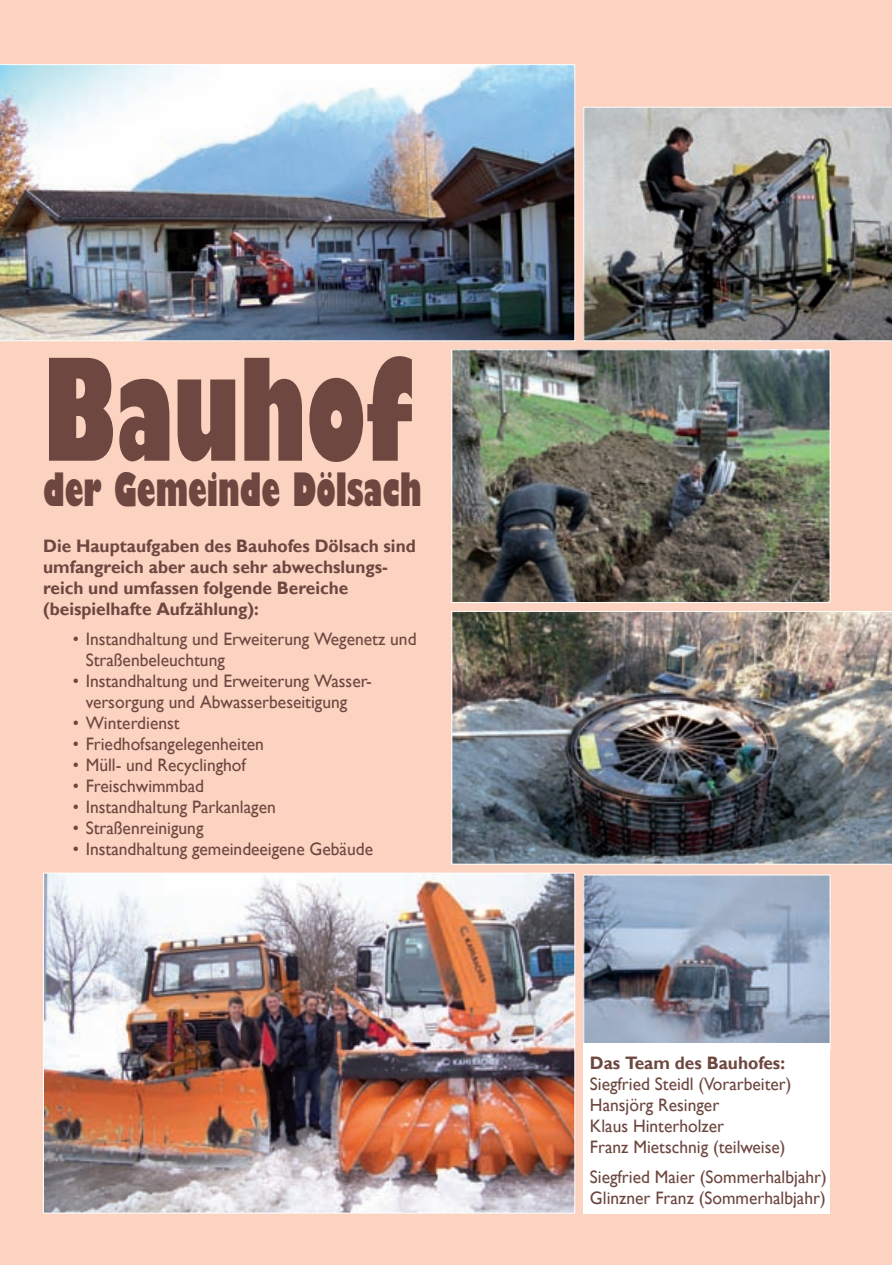
<style>
.page{position:relative;width:892px;height:1265px;background:#fff}
.page>*{position:absolute;margin:0;border:0;box-sizing:border-box;transform-origin:0 0}
.t1{font:800 condensed 138px "Gill Sans Std";color:#6d4740;scale:.88 1}
.t2{font:800 condensed 45px "Gill Sans Std";color:#6d4740;scale:.88 1}
.t3{font:18px/21px "Gill Sans";color:#6d4740}
.t4{font:700 18px/21px "Gill Sans";color:#6d4740;scale:.96 1}
</style>
<div class="page">
<div style="left:0;top:0;width:891px;height:1264px;background:#fcd2c0"></div>
<img style="left:585px;top:876px;width:243px;height:166px">
<div style="left:583px;top:874px;width:247px;height:176px;border:1px solid #fff"></div>
<img style="left:45px;top:874px;width:528px;height:336px">
<img style="left:583px;top:107px;width:308px;height:234px">
<img style="left:0;top:64px;width:575px;height:277px">
<img style="left:453px;top:351px;width:375px;height:249px">
<div style="left:451px;top:349px;width:379px;height:253px;border:1px solid #fff"></div>
<img style="left:451px;top:611px;width:440px;height:253px">
<div style="left:583px;top:1042px;width:247px;height:170px;background:#fff"></div>
<h1 class="t1" style="left:43px;top:358px;width:422px">Bauhof</h1>
<h2 class="t2" style="left:43px;top:472px;width:432px">der Gemeinde Dölsach</h2>
<p class="t4" style="left:43px;top:535px;width:389px">Die Hauptaufgaben des Bauhofes Dölsach sind umfangreich aber auch sehr abwechslungs&shy;reich und umfassen folgende Bereiche (beispielhafte Aufzählung):</p>
<p class="t3" style="left:86px;top:627px;width:332px;text-indent:-13px">• Instandhaltung und Erweiterung Wegenetz und<br>Straßenbeleuchtung</p>
<p class="t3" style="left:86px;top:669px;width:287px;text-indent:-13px">• Instandhaltung und Erweiterung Wasser&shy;versorgung und Abwasserbeseitigung</p>
<p class="t3" style="left:73px;top:711px;width:108px">• Winterdienst</p>
<p class="t3" style="left:73px;top:732px;width:192px">• Friedhofsangelegenheiten</p>
<p class="t3" style="left:73px;top:753px;width:174px">• Müll- und Recyclinghof</p>
<p class="t3" style="left:73px;top:774px;width:133px">• Freischwimmbad</p>
<p class="t3" style="left:73px;top:795px;width:204px">• Instandhaltung Parkanlagen</p>
<p class="t3" style="left:73px;top:816px;width:132px">• Straßenreinigung</p>
<p class="t3" style="left:73px;top:837px;width:301px">• Instandhaltung gemeindeeigene Gebäude</p>
<p class="t4" style="left:589px;top:1052px;width:205px">Das Team des Bauhofes:</p>
<p class="t3" style="left:590px;top:1073px;width:203px">Siegfried Steidl (Vorarbeiter)<br>Hansjörg Resinger<br>Klaus Hinterholzer<br>Franz Mietschnig (teilweise)</p>
<p class="t3" style="left:590px;top:1165px;width:238px">Siegfried Maier (Sommerhalbjahr)<br>Glinzner Franz (Sommerhalbjahr)</p>
</div>
